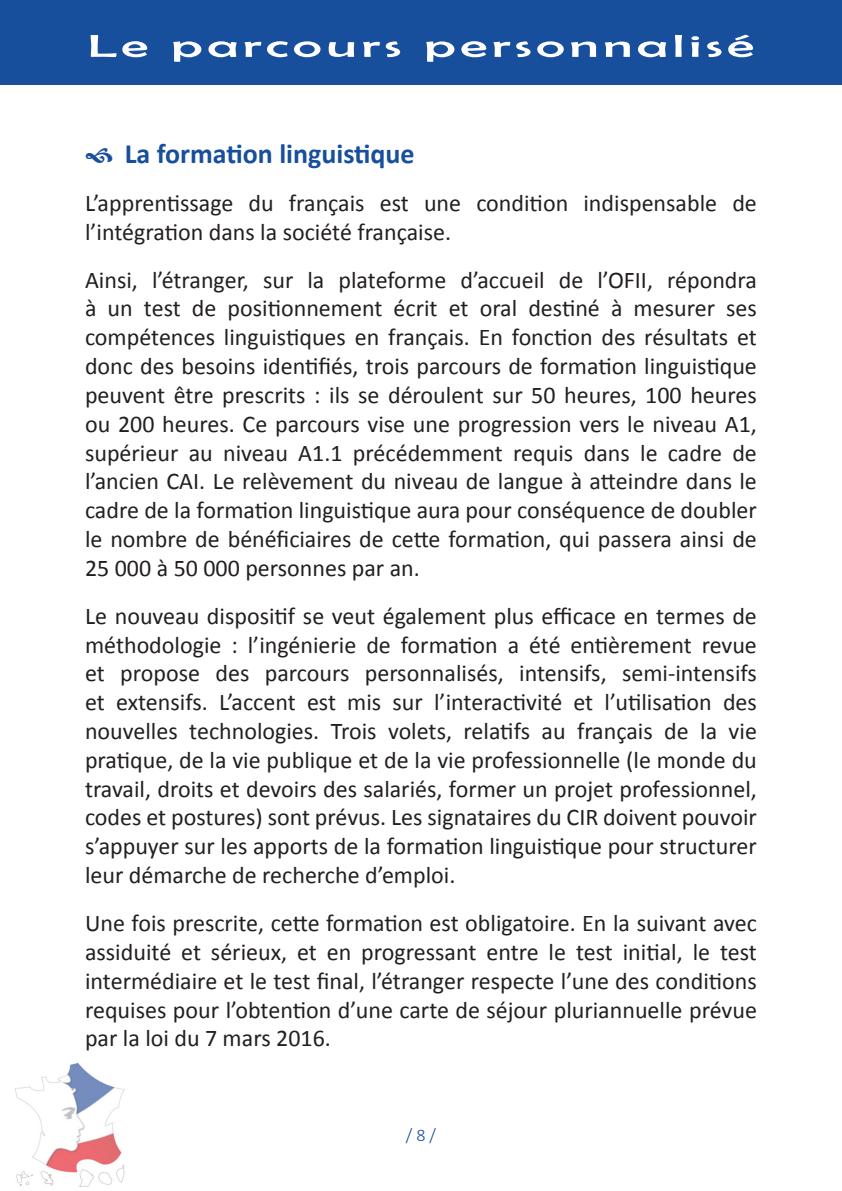
<style>
.page{position:relative;width:842px;height:1191px;background:#fff}
.page>*{position:absolute;margin:0;border:0;box-sizing:border-box;transform-origin:0 0}
.t1{font:32px "Berlin Sans FB";letter-spacing:.08em;color:#fff;scale:1.75 1}
.t2{font:700 28px "Calibri";color:#184f9c}
.t3{font:24px/28.8px "Calibri";color:#231f20;text-align:justify}
.t4{font:300 18px "Calibri";color:#184f9c}
</style>
<div class="page">
<div style="left:0;top:0;width:842px;height:85px;background:#184f9c"></div>
<img style="left:15px;top:1062px;width:110px;height:125px">
<h1 class="t1" style="left:88px;top:28px;width:382px">Le parcours personnalisé</h1>
<p class="t2" style="left:125px;top:136px;width:291px">La formation linguistique</p>
<p class="t3" style="left:85px;top:188px;width:673px">L’apprentissage du français est une condition indispensable de l’intégration dans la société française.</p>
<p class="t3" style="left:85px;top:265px;width:673px">Ainsi, l’étranger, sur la plateforme d’accueil de l’OFII, répondra à un test de positionnement écrit et oral destiné à mesurer ses compétences linguistiques en français. En fonction des résultats et donc des besoins identifiés, trois parcours de formation linguistique peuvent être prescrits : ils se déroulent sur 50 heures, 100 heures ou 200 heures. Ce parcours vise une progression vers le niveau A1, supérieur au niveau A1.1 précédemment requis dans le cadre de l’ancien CAI. Le relèvement du niveau de langue à atteindre dans le cadre de la formation linguistique aura pour conséquence de doubler le nombre de bénéficiaires de cette formation, qui passera ainsi de 25 000 à 50 000 personnes par an.</p>
<p class="t3" style="left:85px;top:601px;width:673px">Le nouveau dispositif se veut également plus efficace en termes de méthodologie : l’ingénierie de formation a été entièrement revue et propose des parcours personnalisés, intensifs, semi-intensifs et extensifs. L’accent est mis sur l’interactivité et l’utilisation des nouvelles technologies. Trois volets, relatifs au français de la vie pratique, de la vie publique et de la vie professionnelle (le monde du travail, droits et devoirs des salariés, former un projet professionnel, codes et postures) sont prévus. Les signataires du CIR doivent pouvoir s’appuyer sur les apports de la formation linguistique pour structurer leur démarche de recherche d’emploi.</p>
<p class="t3" style="left:85px;top:908px;width:673px">Une fois prescrite, cette formation est obligatoire. En la suivant avec assiduité et sérieux, et en progressant entre le test initial, le test intermédiaire et le test final, l’étranger respecte l’une des conditions requises pour l’obtention d’une carte de séjour pluriannuelle prévue par la loi du 7 mars 2016.</p>
<p class="t4" style="left:406px;top:1123px;width:32px">/ 8 /</p>
</div>
